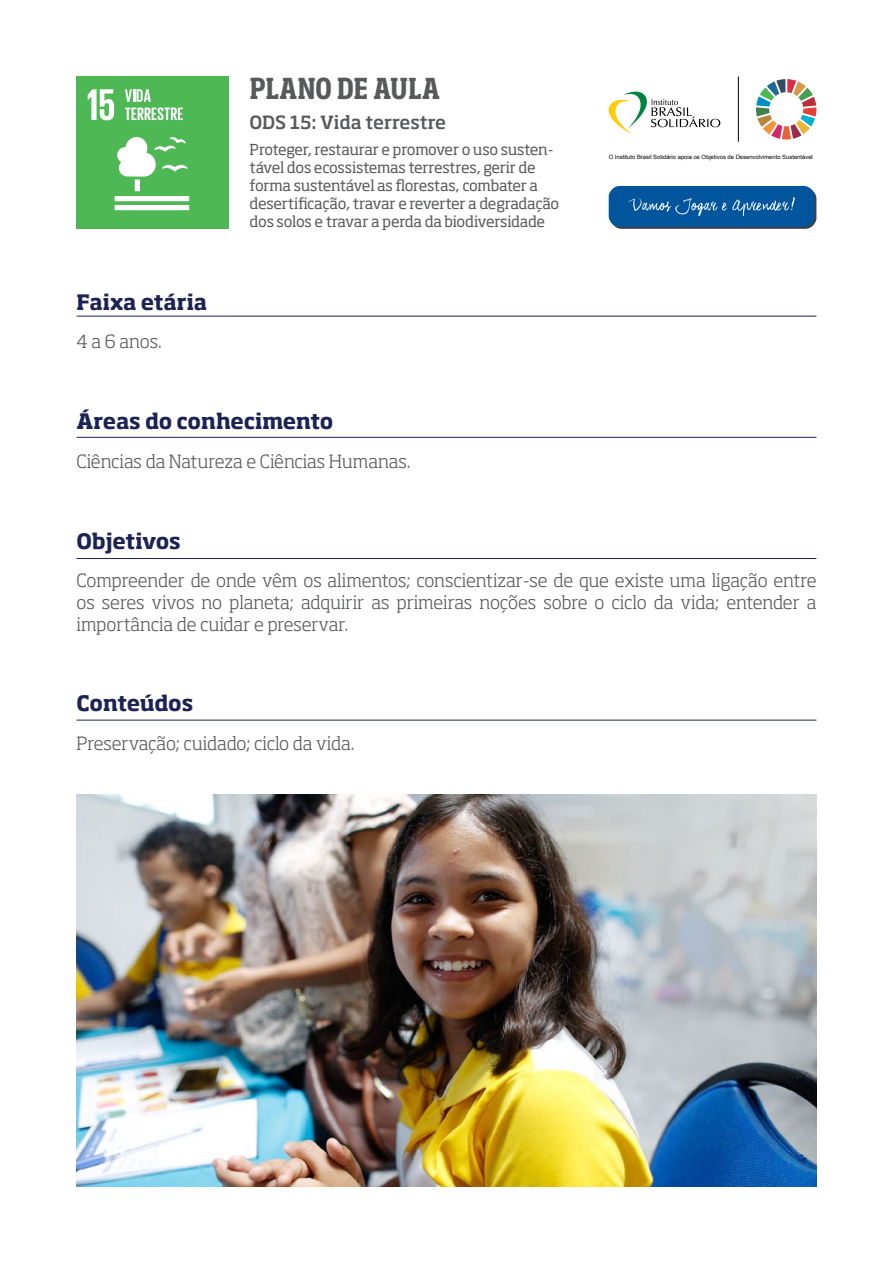
<style>
.page{position:relative;width:893px;height:1263px;background:#fff}
.page>*{position:absolute;margin:0;border:0;box-sizing:border-box;transform-origin:0 0}
.t1{font:700 condensed 28.5px "Soho Std";letter-spacing:.005em;color:#58595b}
.t2{font:700 21px "Soho Std";letter-spacing:-.01em;color:#1d2254}
.t3{font:300 18px/21.6px "Soho Std";letter-spacing:-.005em;color:#58595b;text-align:justify}
.t4{font:500 18px "Soho Std";letter-spacing:-.01em;color:#58595b}
.t5{font:15px/18px "Soho Std";letter-spacing:-.025em;color:#58595b}
.t6{font:5.85px "Arial";color:#000}
</style>
<div class="page">
<svg style="left:609px;top:186px;width:207px;height:43px;background:#145f9e"></svg>
<hr style="left:738px;top:77px;width:1px;height:65px;background:#000">
<svg style="left:608px;top:91px;width:112px;height:44px"></svg>
<svg style="left:756px;top:79px;width:60px;height:60px"></svg>
<hr style="left:77px;top:316px;width:739px;height:1px;background:#1d2254">
<hr style="left:77px;top:437px;width:739px;height:1px;background:#1d2254">
<hr style="left:77px;top:558px;width:739px;height:1px;background:#1d2254">
<hr style="left:77px;top:720px;width:739px;height:1px;background:#1d2254">
<div style="left:77px;top:77px;width:152px;height:152px;background:#4eb855"></div>
<svg style="left:88px;top:89px;width:26px;height:31px"></svg>
<div style="left:135px;top:179px;width:5px;height:12px;background:#fff"></div>
<div style="left:115px;top:196px;width:74px;height:5px;background:#fff"></div>
<div style="left:115px;top:205px;width:74px;height:5px;background:#fff"></div>
<svg style="left:117px;top:137px;width:70px;height:40px"></svg>
<svg style="left:125px;top:89px;width:58px;height:31px"></svg>
<img style="left:77px;top:794px;width:739px;height:392px">
<p class="t2" style="left:77px;top:288px;width:132px">Faixa etária</p>
<p class="t3" style="left:77px;top:331px;width:87px">4 a 6 anos.</p>
<h1 class="t1" style="left:250px;top:70px;width:192px">PLANO DE AULA</h1>
<p class="t4" style="left:250px;top:111px;width:198px">ODS 15: Vida terrestre</p>
<p class="t5" style="left:250px;top:141px;width:311px">Proteger, restaurar e promover o uso susten&shy;tável dos ecossistemas terrestres, gerir de forma sustentável as florestas, combater a desertificação, travar e reverter a degradação dos solos e travar a perda da biodiversidade</p>
<p class="t6" style="left:609px;top:153px;width:206px">O Instituto Brasil Solidário apoia os Objetivos de Desenvolvimento Sustentável</p>
<p class="t2" style="left:77px;top:408px;width:258px">Áreas do conhecimento</p>
<p class="t3" style="left:77px;top:450px;width:335px">Ciências da Natureza e Ciências Humanas.</p>
<p class="t2" style="left:77px;top:527px;width:106px">Objetivos</p>
<p class="t3" style="left:77px;top:570px;width:741px">Compreender de onde vêm os alimentos; conscientizar-se de que existe uma ligação entre os seres vivos no planeta; adquirir as primeiras noções sobre o ciclo da vida; entender a importância de cuidar e preservar.</p>
<p class="t2" style="left:77px;top:690px;width:118px">Conteúdos</p>
<p class="t3" style="left:77px;top:732px;width:279px">Preservação; cuidado; ciclo da vida.</p>
</div>
